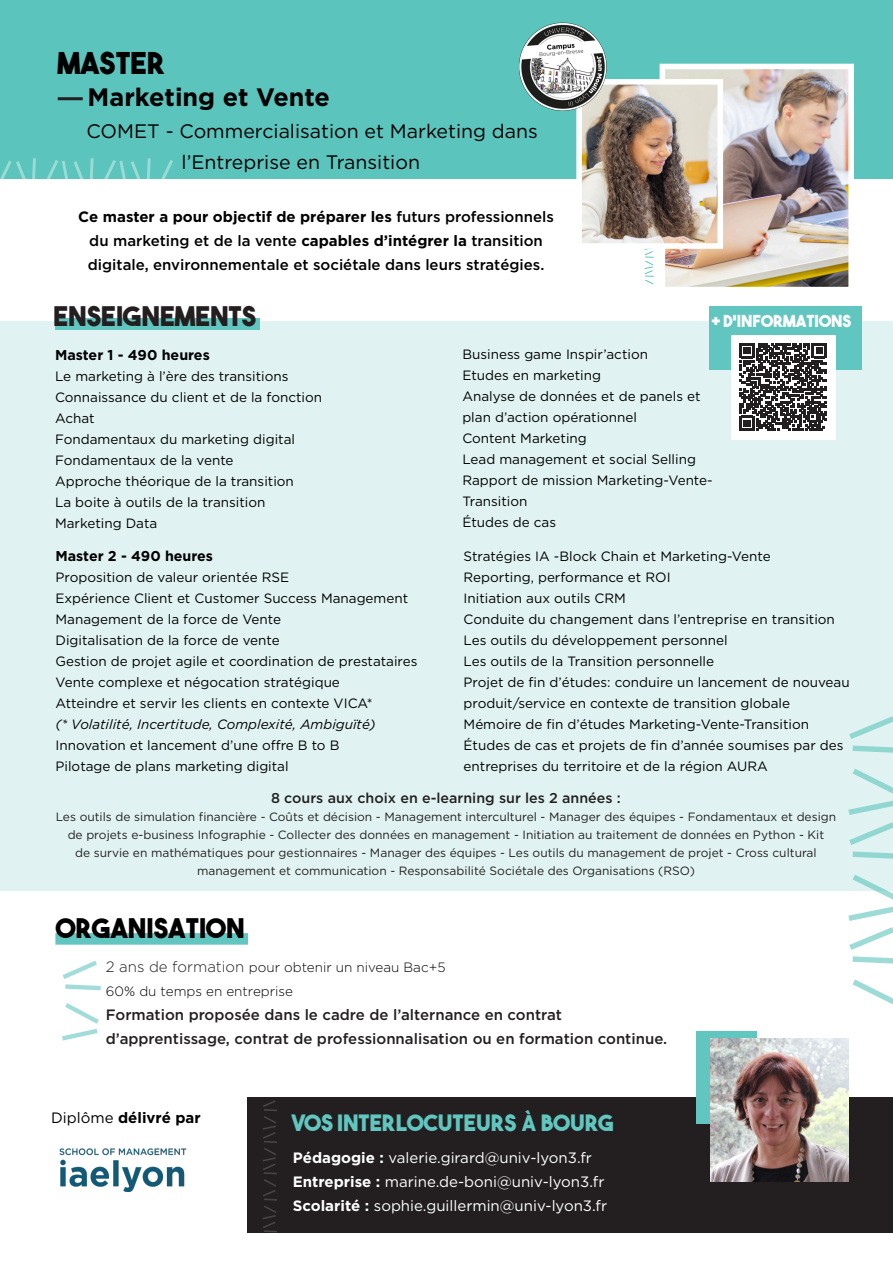
<style>
.page{position:relative;width:893px;height:1263px;background:#fff}
.page>*{position:absolute;margin:0;border:0;box-sizing:border-box;transform-origin:0 0}
.t1{font:30px "The Bold Font";color:#000}
.t2{font:27px "The Bold Font";color:#231f20}
.t3{font:27px "The Bold Font";color:#000}
.t4{font:700 25.2px "Gotham";color:#000}
.t5{font:22.5px "The Bold Font";color:#61c6c0}
.t6{font:19.5px/31.8px "Gotham";color:#000}
.t7{font:16.5px "The Bold Font";color:#fff}
.t8{font:500 15px/24px "Gotham";color:#000;text-align:center}
.t9{font:15px "Gotham";color:#fff}
.t10{font:500 15px/24px "Gotham";color:#231f20}
.t11{font:700 15px "Gotham";color:#000}
.t12{font:500 14.25px "Gotham";color:#231f20}
.t13{font:700 14.25px "Gotham";color:#000}
.t14{font:13.5px/21px "Gotham";color:#000}
.t15{font:300 13.5px "Gotham";color:#000}
.t16{font:italic 13.5px "Gotham";color:#000}
.t17{font:12px/18px "Gotham";color:#231f20;text-align:center}
.s1{font-weight:700}
.s2{font-size:15px;color:#231f20}
.s3{font-weight:400}
.s4{font-family:"Gotham";font-weight:900}
</style>
<div class="page">
<div style="left:0;top:321px;width:893px;height:570px;background:#e0f3f2"></div>
<div style="left:55px;top:318px;width:205px;height:12px;background:#61c6c0"></div>
<div style="left:247px;top:1096px;width:646px;height:136px;background:#231f20"></div>
<div style="left:697px;top:1031px;width:60px;height:92px;background:#61c6c0"></div>
<img style="left:60px;top:1148px;width:127px;height:43px">
<img style="left:710px;top:1038px;width:138px;height:143px">
<svg style="left:849px;top:716px;width:44px;height:23px"></svg>
<svg style="left:849px;top:822px;width:44px;height:23px"></svg>
<svg style="left:849px;top:927px;width:44px;height:23px"></svg>
<svg style="left:853px;top:745px;width:40px;height:8px"></svg>
<svg style="left:853px;top:851px;width:40px;height:8px"></svg>
<svg style="left:853px;top:956px;width:40px;height:8px"></svg>
<svg style="left:848px;top:800px;width:45px;height:15px"></svg>
<svg style="left:848px;top:906px;width:45px;height:15px"></svg>
<svg style="left:853px;top:769px;width:40px;height:25px"></svg>
<svg style="left:853px;top:875px;width:40px;height:25px"></svg>
<svg style="left:853px;top:979px;width:40px;height:26px"></svg>
<div style="left:0;top:0;width:893px;height:178px;background:#5bc4bc"></div>
<hr style="left:58px;top:97px;width:25px;height:3px;background:#231f20">
<svg style="left:644px;top:249px;width:10px;height:35px"></svg>
<svg style="left:263px;top:1100px;width:14px;height:132px"></svg>
<svg style="left:44px;top:158px;width:50px;height:21px"></svg>
<svg style="left:102px;top:158px;width:49px;height:21px"></svg>
<svg style="left:159px;top:160px;width:14px;height:19px"></svg>
<svg style="left:0;top:158px;width:36px;height:21px"></svg>
<div style="left:709px;top:306px;width:152px;height:63px;background:#61c6c0"></div>
<div style="left:731px;top:335px;width:104px;height:104px;background:#fff"></div>
<svg style="left:740px;top:343px;width:87px;height:88px"></svg>
<img style="left:667px;top:71px;width:180px;height:214px">
<div style="left:660px;top:64px;width:194px;height:228px;border:6px solid #fff"></div>
<img style="left:583px;top:86px;width:133px;height:156px">
<div style="left:576px;top:79px;width:147px;height:170px;border:6px solid #fff"></div>
<img style="left:520px;top:22px;width:98px;height:89px">
<svg style="left:63px;top:961px;width:38px;height:29px"></svg>
<svg style="left:62px;top:1003px;width:37px;height:37px"></svg>
<div style="left:55px;top:933px;width:193px;height:12px;background:#61c6c0;border:2px solid #61c6c0"></div>
<p class="t1" style="left:57px;top:44px;width:109px">MASTER</p>
<p class="t4" style="left:88px;top:82px;width:244px">Marketing et Vente</p>
<p class="t6" style="left:182px;top:115px;width:358px;text-indent:-95px">COMET - Commercialisation et Marketing dans l’Entreprise en Transition</p>
<p class="t8" style="left:78px;top:204px;width:477px"><span class="s1">Ce master a pour objectif de préparer les</span> futurs professionnels du marketing et de la vente <span class="s1">capables d’intégrer la</span> transition digitale, environnementale et sociétale dans leurs stratégies.</p>
<p class="t2" style="left:54px;top:299px;width:204px">ENSEIGNEMENTS</p>
<p class="t7" style="left:711px;top:310px;width:142px">+ D'INFORMATIONS</p>
<p class="t13" style="left:55px;top:346px;width:156px">Master 1 - 490 heures</p>
<p class="t14" style="left:55px;top:365px;width:235px">Le marketing à l’ère des transitions</p>
<p class="t14" style="left:55px;top:386px;width:269px">Connaissance du client et de la fonction<br>Achat</p>
<p class="t14" style="left:55px;top:428px;width:241px">Fondamentaux du marketing digital</p>
<p class="t14" style="left:55px;top:449px;width:180px">Fondamentaux de la vente</p>
<p class="t14" style="left:55px;top:470px;width:240px">Approche théorique de la transition</p>
<p class="t14" style="left:55px;top:491px;width:212px">La boite à outils de la transition</p>
<p class="t14" style="left:55px;top:512px;width:104px">Marketing Data</p>
<p class="t14" style="left:462px;top:344px;width:187px">Business game Inspir’action</p>
<p class="t14" style="left:462px;top:365px;width:140px">Etudes en marketing</p>
<p class="t14" style="left:462px;top:386px;width:240px">Analyse de données et de panels et</p>
<p class="t14" style="left:462px;top:407px;width:176px">plan d’action opérationnel</p>
<p class="t14" style="left:462px;top:428px;width:126px">Content Marketing</p>
<p class="t14" style="left:462px;top:449px;width:235px">Lead management et social Selling</p>
<p class="t14" style="left:462px;top:470px;width:252px">Rapport de mission Marketing-Vente-<br>Transition</p>
<p class="t14" style="left:462px;top:512px;width:95px">Études de cas</p>
<p class="t14" style="left:464px;top:545px;width:309px">Stratégies IA -Block Chain et Marketing-Vente</p>
<p class="t14" style="left:464px;top:566px;width:209px">Reporting, performance et ROI</p>
<p class="t14" style="left:464px;top:587px;width:164px">Initiation aux outils CRM</p>
<p class="t14" style="left:464px;top:608px;width:373px">Conduite du changement dans l’entreprise en transition</p>
<p class="t14" style="left:464px;top:629px;width:266px">Les outils du développement personnel</p>
<p class="t14" style="left:464px;top:650px;width:252px">Les outils de la Transition personnelle</p>
<p class="t14" style="left:464px;top:671px;width:388px">Projet de fin d’études: conduire un lancement de nouveau produit/service en contexte de transition globale</p>
<p class="t14" style="left:464px;top:713px;width:347px">Mémoire de fin d’études Marketing-Vente-Transition</p>
<p class="t14" style="left:464px;top:734px;width:381px">Études de cas et projets de fin d’année soumises par des entreprises du territoire et de la région AURA</p>
<p class="t12" style="left:271px;top:790px;width:351px">8 cours aux choix en e-learning sur les 2 années :</p>
<p class="t17" style="left:56px;top:808px;width:782px">Les outils de simulation financière - Coûts et décision - Management interculturel - Manager des équipes - Fondamentaux et design de projets e-business Infographie - Collecter des données en management - Initiation au traitement de données en Python - Kit<br>de survie en mathématiques pour gestionnaires - Manager des équipes - Les outils du management de projet - Cross cultural management et communication - Responsabilité Sociétale des Organisations (RSO)</p>
<p class="t13" style="left:55px;top:548px;width:159px">Master 2 - 490 heures</p>
<p class="t14" style="left:55px;top:567px;width:235px">Proposition de valeur orientée RSE</p>
<p class="t14" style="left:55px;top:588px;width:354px">Expérience Client et Customer Success Management</p>
<p class="t14" style="left:55px;top:609px;width:227px">Management de la force de Vente</p>
<p class="t14" style="left:55px;top:630px;width:226px">Digitalisation de la force de vente</p>
<p class="t14" style="left:55px;top:651px;width:364px">Gestion de projet agile et coordination de prestataires</p>
<p class="t14" style="left:55px;top:672px;width:286px">Vente complexe et négocation stratégique</p>
<p class="t14" style="left:55px;top:693px;width:319px">Atteindre et servir les clients en contexte VICA*</p>
<p class="t16" style="left:55px;top:717px;width:322px">(* Volatilité, Incertitude, Complexité, Ambiguïté)</p>
<p class="t14" style="left:55px;top:735px;width:285px">Innovation et lancement d’une offre B to B</p>
<p class="t14" style="left:55px;top:756px;width:235px">Pilotage de plans marketing digital</p>
<p class="t3" style="left:56px;top:911px;width:190px">ORGANISATION</p>
<p class="t15" style="left:106px;top:959px;width:341px"><span class="s2">2 ans de formation</span> pour obtenir un niveau Bac+5</p>
<p class="t15" style="left:106px;top:983px;width:189px">60% du temps en entreprise</p>
<p class="t10" style="left:106px;top:1002px;width:563px">Formation proposée dans le cadre de l’alternance en contrat d’apprentissage, contrat de professionnalisation ou en formation continue.</p>
<p class="t11" style="left:51px;top:1109px;width:151px"><span class="s3">Diplôme</span> délivré par</p>
<p class="t5" style="left:292px;top:1108px;width:323px">VOS INTERLOCUTEURS <span class="s4">À</span> BOURG</p>
<p class="t9" style="left:293px;top:1150px;width:301px"><span class="s1">Pédagogie :</span> valerie.girard@univ-lyon3.fr</p>
<p class="t9" style="left:293px;top:1174px;width:313px"><span class="s1">Entreprise :</span> marine.de-boni@univ-lyon3.fr</p>
<p class="t9" style="left:293px;top:1198px;width:316px"><span class="s1">Scolarité :</span> sophie.guillermin@univ-lyon3.fr</p>
</div>
